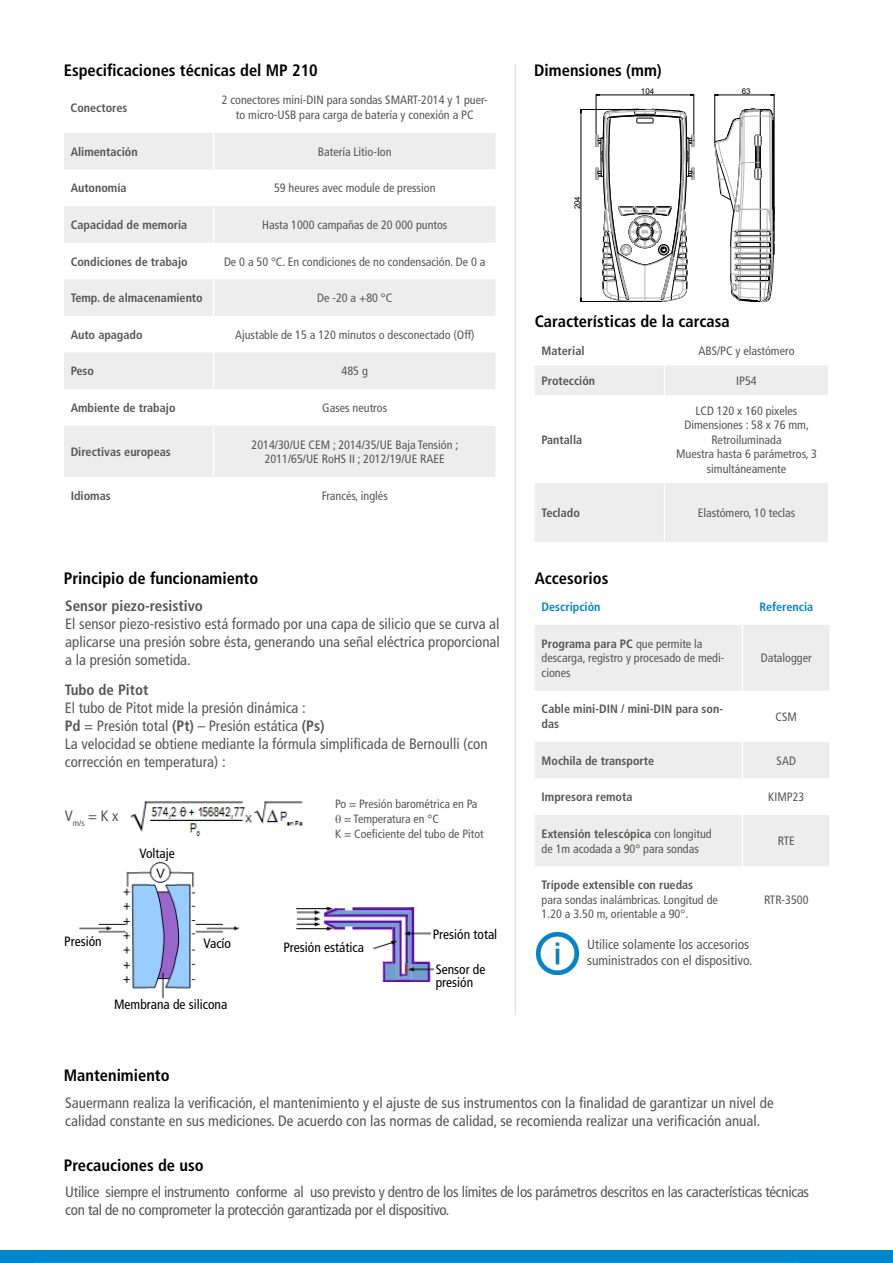
<style>
.page{position:relative;width:893px;height:1263px;background:#fff}
.page>*{position:absolute;margin:0;border:0;box-sizing:border-box;transform-origin:0 0}
.t1{font:700 condensed 16.5px "Frutiger LT Std";color:#000}
.t2{font:condensed 15px/18px "Frutiger LT Std";color:#575756}
.t3{font:condensed 15px/18px "Frutiger LT Std";letter-spacing:-.02em;color:#575756}
.t4{font:700 condensed 15px "Frutiger LT Std";color:#575756}
.t5{font:condensed 13.5px/13.5px "Frutiger LT Std";color:#000}
.t6{font:condensed 13.5px/16.2px "Frutiger LT Std";color:#575756}
.t7{font:condensed 12.15px/14.5px "Frutiger LT Std";color:#575756;text-align:center}
.t8{font:700 condensed 12.15px/14.5px "Frutiger LT Std";color:#575756}
.t9{font:700 condensed 12.15px "Frutiger LT Std";color:#0086ca}
.t10{font:condensed 12px "Frutiger LT Std";color:#575756}
.t11{font:7.95px "Arial";color:#000}
.s1{font-weight:700}
</style>
<div class="page">
<div style="left:0;top:1251px;width:893px;height:12px;background:#0086ca"></div>
<hr style="left:34px;top:1262px;width:765px;height:1px;background:#dadada">
<svg style="left:64px;top:133px;width:431px;height:344px;fill:#ededed"></svg>
<hr style="left:213px;top:133px;width:1px;height:36px;background:#fff">
<hr style="left:213px;top:169px;width:1px;height:37px;background:#fff">
<hr style="left:213px;top:206px;width:1px;height:37px;background:#fff">
<hr style="left:213px;top:243px;width:1px;height:36px;background:#fff">
<hr style="left:213px;top:279px;width:1px;height:37px;background:#fff">
<hr style="left:213px;top:316px;width:1px;height:36px;background:#fff">
<hr style="left:213px;top:352px;width:1px;height:37px;background:#fff">
<hr style="left:213px;top:389px;width:1px;height:37px;background:#fff">
<hr style="left:213px;top:426px;width:1px;height:51px;background:#fff">
<svg style="left:535px;top:365px;width:293px;height:177px;fill:#f4f4f4"></svg>
<hr style="left:664px;top:365px;width:1px;height:30px;background:#fff">
<hr style="left:664px;top:395px;width:1px;height:88px;background:#fff">
<hr style="left:664px;top:483px;width:1px;height:59px;background:#fff">
<img style="left:130px;top:801px;width:173px;height:35px">
<img style="left:297px;top:907px;width:136px;height:74px">
<svg style="left:535px;top:625px;width:294px;height:241px;fill:#ededed"></svg>
<hr style="left:742px;top:625px;width:1px;height:66px;background:#fff">
<hr style="left:742px;top:691px;width:1px;height:51px;background:#fff">
<hr style="left:742px;top:742px;width:1px;height:36px;background:#fff">
<hr style="left:742px;top:778px;width:1px;height:37px;background:#fff">
<hr style="left:742px;top:815px;width:1px;height:51px;background:#fff">
<img style="left:536px;top:932px;width:42px;height:43px">
<img style="left:79px;top:862px;width:160px;height:137px">
<hr style="left:515px;top:64px;width:1px;height:951px;background:#dadada">
<svg style="left:714px;top:109px;width:61px;height:193px"></svg>
<hr style="left:581px;top:109px;width:1px;height:192px;background:#000">
<hr style="left:580px;top:301px;width:64px;height:1px;background:#000">
<hr style="left:596px;top:94px;width:1px;height:41px;background:#000">
<hr style="left:693px;top:94px;width:1px;height:41px;background:#000">
<hr style="left:580px;top:109px;width:64px;height:1px;background:#000">
<hr style="left:596px;top:95px;width:98px;height:1px;background:#000">
<hr style="left:714px;top:94px;width:1px;height:48px;background:#000">
<hr style="left:774px;top:94px;width:1px;height:128px;background:#000">
<hr style="left:715px;top:95px;width:59px;height:1px;background:#000">
<svg style="left:595px;top:109px;width:100px;height:193px"></svg>
<h1 class="t1" style="left:64px;top:61px;width:256px">Especificaciones técnicas del MP 210</h1>
<h1 class="t1" style="left:534px;top:61px;width:129px">Dimensiones (mm)</h1>
<p class="t8" style="left:71px;top:100px;width:58px">Conectores</p>
<p class="t7" style="left:222px;top:93px;width:268px">2 conectores mini-DIN para sondas SMART-2014 y 1 puer&shy;to micro-USB para carga de batería y conexión a PC</p>
<p class="t8" style="left:71px;top:144px;width:69px">Alimentación</p>
<p class="t7" style="left:318px;top:144px;width:75px">Batería Litio-Ion</p>
<p class="t8" style="left:71px;top:181px;width:57px">Autonomía</p>
<p class="t7" style="left:274px;top:181px;width:163px">59 heures avec module de pression</p>
<p class="t8" style="left:71px;top:217px;width:118px">Capacidad de memoria</p>
<p class="t7" style="left:262px;top:217px;width:187px">Hasta 1000 campañas de 20 000 puntos</p>
<p class="t8" style="left:71px;top:254px;width:119px">Condiciones de trabajo</p>
<p class="t7" style="left:224px;top:254px;width:263px">De 0 a 50 °C. En condiciones de no condensación. De 0 a</p>
<p class="t8" style="left:71px;top:291px;width:134px">Temp. de almacenamiento</p>
<p class="t7" style="left:317px;top:291px;width:77px">De -20 a +80 °C</p>
<p class="t8" style="left:71px;top:327px;width:73px">Auto apagado</p>
<p class="t7" style="left:235px;top:327px;width:241px">Ajustable de 15 a 120 minutos o desconectado (Off)</p>
<p class="t8" style="left:71px;top:364px;width:25px">Peso</p>
<p class="t7" style="left:342px;top:364px;width:28px">485 g</p>
<p class="t8" style="left:71px;top:401px;width:106px">Ambiente de trabajo</p>
<p class="t7" style="left:322px;top:401px;width:66px">Gases neutros</p>
<p class="t8" style="left:71px;top:444px;width:102px">Directivas europeas</p>
<p class="t7" style="left:252px;top:437px;width:208px">2014/30/UE CEM ; 2014/35/UE Baja Tensión ;<br>2011/65/UE RoHS II ; 2012/19/UE RAEE</p>
<p class="t8" style="left:71px;top:488px;width:42px">Idiomas</p>
<p class="t7" style="left:322px;top:488px;width:68px">Francés, inglés</p>
<p class="t11" style="left:641px;top:86px;width:15px">104</p>
<p class="t11" style="left:742px;top:86px;width:10px">63</p>
<p class="t11" style="left:572px;top:209px;width:15px;rotate:-90deg">204</p>
<h1 class="t1" style="left:535px;top:312px;width:196px">Características de la carcasa</h1>
<p class="t8" style="left:542px;top:344px;width:44px">Material</p>
<p class="t7" style="left:698px;top:344px;width:98px">ABS/PC y elastómero</p>
<p class="t8" style="left:542px;top:373px;width:55px">Protección</p>
<p class="t7" style="left:736px;top:373px;width:22px">IP54</p>
<p class="t7" style="left:676px;top:403px;width:142px">LCD 120 x 160 pixeles<br>Dimensiones : 58 x 76 mm,<br>Retroiluminada<br>Muestra hasta 6 parámetros, 3 simultáneamente</p>
<p class="t8" style="left:542px;top:432px;width:42px">Pantalla</p>
<h1 class="t1" style="left:64px;top:569px;width:196px">Principio de funcionamiento</h1>
<p class="t4" style="left:65px;top:597px;width:139px">Sensor piezo-resistivo</p>
<p class="t2" style="left:65px;top:615px;width:436px;text-align:justify">El sensor piezo-resistivo está formado por una capa de silicio que se curva al aplicarse una presión sobre ésta, generando una señal eléctrica proporcional a la presión sometida.</p>
<p class="t4" style="left:65px;top:681px;width:85px">Tubo de Pitot</p>
<p class="t2" style="left:65px;top:699px;width:424px">El tubo de Pitot mide la presión dinámica :<br><span class="s1">Pd</span> = Presión total <span class="s1">(Pt)</span> – Presión estática <span class="s1">(Ps)<br></span>La velocidad se obtiene mediante la fórmula simplificada de Bernoulli (con corrección en temperatura) :</p>
<p class="t2" style="left:65px;top:807px;width:55px">V<sub>m/s</sub> = K x</p>
<p class="t5" style="left:139px;top:846px;width:37px">Voltaje</p>
<p class="t5" style="left:64px;top:935px;width:39px">Presión</p>
<p class="t5" style="left:203px;top:937px;width:29px">Vacío</p>
<p class="t5" style="left:114px;top:998px;width:115px">Membrana de silicona</p>
<p class="t10" style="left:335px;top:797px;width:144px">Po = Presión barométrica en Pa</p>
<p class="t10" style="left:344px;top:812px;width:96px">= Temperatura en °C</p>
<p class="t10" style="left:335px;top:827px;width:150px">K = Coeficiente del tubo de Pitot</p>
<p class="t5" style="left:283px;top:941px;width:82px">Presión estática</p>
<p class="t5" style="left:433px;top:927px;width:66px">Presión total</p>
<p class="t5" style="left:436px;top:962px;width:51px">Sensor de presión</p>
<p class="t8" style="left:542px;top:506px;width:40px">Teclado</p>
<p class="t7" style="left:698px;top:506px;width:99px">Elastómero, 10 teclas</p>
<h1 class="t1" style="left:535px;top:569px;width:75px">Accesorios</h1>
<p class="t9" style="left:542px;top:600px;width:60px">Descripción</p>
<p class="t9" style="left:759px;top:600px;width:55px">Referencia</p>
<p class="t7" style="left:542px;top:636px;width:184px;text-align:left"><span class="s1">Programa para PC</span> que permite la descarga, registro y procesado de medi&shy;ciones</p>
<p class="t7" style="left:761px;top:651px;width:52px">Datalogger</p>
<p class="t8" style="left:542px;top:702px;width:183px">Cable mini-DIN / mini-DIN para son&shy;das</p>
<p class="t7" style="left:776px;top:709px;width:23px">CSM</p>
<p class="t8" style="left:542px;top:753px;width:114px">Mochila de transporte</p>
<p class="t7" style="left:777px;top:753px;width:21px">SAD</p>
<p class="t8" style="left:542px;top:790px;width:92px">Impresora remota</p>
<p class="t7" style="left:768px;top:790px;width:38px">KIMP23</p>
<p class="t7" style="left:542px;top:826px;width:172px;text-align:left"><span class="s1">Extensión telescópica</span> con longitud de 1m acodada a 90° para sondas</p>
<p class="t7" style="left:778px;top:834px;width:18px">RTE</p>
<p class="t8" style="left:542px;top:878px;width:153px">Trípode extensible con ruedas</p>
<p class="t7" style="left:542px;top:892px;width:178px;text-align:left">para sondas inalámbricas. Longitud de<br>1.20 a 3.50 m, orientable a 90°.</p>
<p class="t7" style="left:764px;top:892px;width:46px">RTR-3500</p>
<p class="t6" style="left:587px;top:936px;width:167px">Utilice solamente los accesorios suministrados con el dispositivo.</p>
<h1 class="t1" style="left:64px;top:1066px;width:107px">Mantenimiento</h1>
<p class="t2" style="left:65px;top:1093px;width:710px">Sauermann realiza la verificación, el mantenimiento y el ajuste de sus instrumentos con la finalidad de garantizar un nivel de calidad constante en sus mediciones. De acuerdo con las normas de calidad, se recomienda realizar una verificación anual.</p>
<h1 class="t1" style="left:64px;top:1155px;width:141px">Precauciones de uso</h1>
<p class="t3" style="left:65px;top:1183px;width:745px">Utilice siempre el instrumento conforme al uso previsto y dentro de los límites de los parámetros descritos en las características técnicas con tal de no comprometer la protección garantizada por el dispositivo.</p>
</div>
